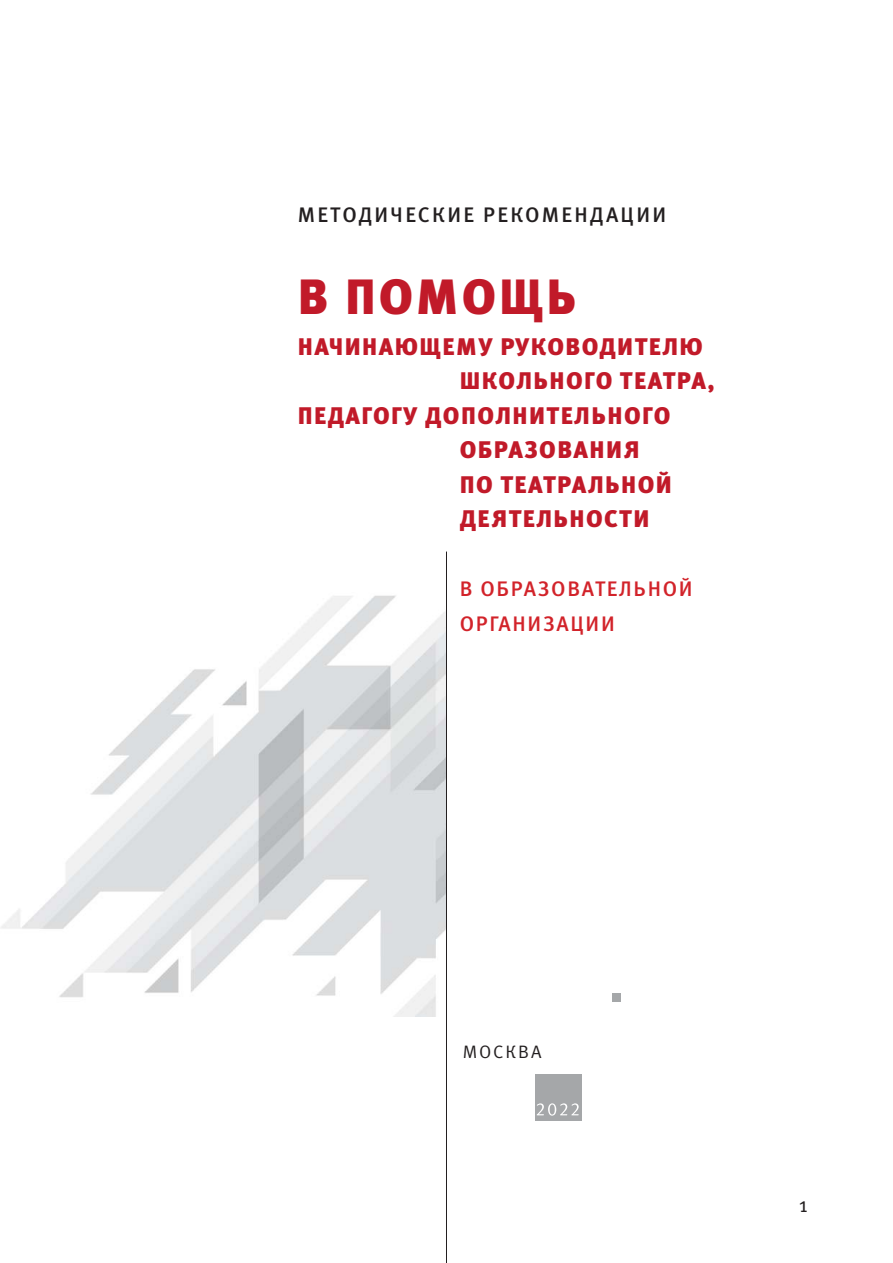
<style>
.page{position:relative;width:893px;height:1263px;background:#fff}
.page>*{position:absolute;margin:0;border:0;box-sizing:border-box;transform-origin:0 0}
.t1{font:900 49.5px "Meta Pro";letter-spacing:.06em;color:#c11a29}
.t2{font:900 24px "Meta Pro";letter-spacing:.06em;color:#c11a29}
.t3{font:500 21px/34.5px "Meta Pro";letter-spacing:.08em;color:#d2232a}
.t4{font:500 21px "Meta Pro";letter-spacing:.11em;color:#231f20}
.t5{font:21px "Meta Pro Norm";color:#231f20}
.t6{font:18px "Meta Pro Norm";letter-spacing:.105em;color:#231f20}
</style>
<div class="page">
<div style="left:535px;top:1075px;width:47px;height:46px;background:#a5a7a9"></div>
<svg style="left:537px;top:1103px;width:42px;height:13px"></svg>
<div style="left:612px;top:993px;width:9px;height:8px;background:#a5a7a9"></div>
<img style="left:1px;top:595px;width:445px;height:421px">
<hr style="left:446px;top:552px;width:1px;height:711px;background:#231f20">
<p class="t4" style="left:298px;top:198px;width:370px">МЕТОДИЧЕСКИЕ РЕКОМЕНДАЦИИ</p>
<h1 class="t1" style="left:298px;top:258px;width:280px">В ПОМОЩЬ</h1>
<p class="t2" style="left:298px;top:327px;width:407px">НАЧИНАЮЩЕМУ РУКОВОДИТЕЛЮ</p>
<p class="t2" style="left:460px;top:362px;width:257px">ШКОЛЬНОГО ТЕАТРА,</p>
<p class="t2" style="left:298px;top:396px;width:374px">ПЕДАГОГУ ДОПОЛНИТЕЛЬНОГО</p>
<p class="t2" style="left:460px;top:431px;width:181px">ОБРАЗОВАНИЯ</p>
<p class="t2" style="left:460px;top:465px;width:214px">ПО ТЕАТРАЛЬНОЙ</p>
<p class="t2" style="left:460px;top:500px;width:191px">ДЕЯТЕЛЬНОСТИ</p>
<p class="t3" style="left:460px;top:570px;width:234px">В ОБРАЗОВАТЕЛЬНОЙ<br>ОРГАНИЗАЦИИ</p>
<p class="t6" style="left:463px;top:1038px;width:80px">МОСКВА</p>
<p class="t5" style="left:799px;top:1188px;width:11px">1</p>
</div>
